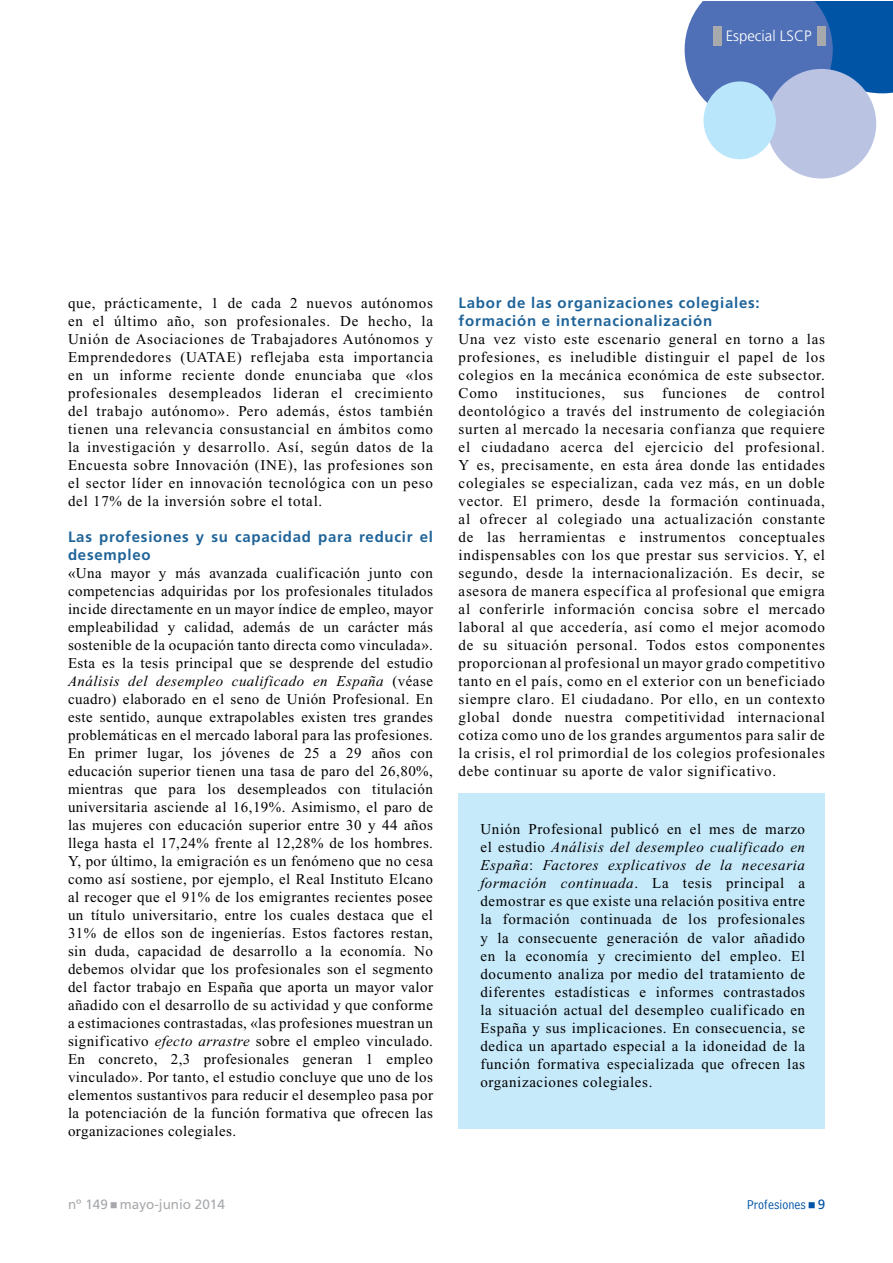
<style>
.page{position:relative;width:893px;height:1263px;background:#fff}
.page>*{position:absolute;margin:0;border:0;box-sizing:border-box;transform-origin:0 0}
.t1{font:15px/18px "Times New Roman";letter-spacing:.04em;color:#000;text-align:justify}
.t2{font:700 15px/18px "Frutiger";letter-spacing:.05em;color:#1f6499}
.t3{font:300 15px "Frutiger";color:#fff}
.t4{font:13.5px "Frutiger";color:#a7a9ac}
.t5{font:13.5px "Bell Centennial Std Address";color:#0054a6}
.s1{font-style:italic}
.s2{font-family:"Frutiger"}
</style>
<div class="page">
<svg style="left:685px;top:1px;width:207px;height:123px;background:#4874b8"></svg>
<div style="left:767px;top:69px;width:109px;height:110px;background:#bbc3e3;border-radius:50%"></div>
<div style="left:703px;top:81px;width:73px;height:78px;background:#b9e6fa;border-radius:50%"></div>
<div style="left:713px;top:26px;width:9px;height:20px;background:#a7a9ac"></div>
<div style="left:817px;top:26px;width:8px;height:20px;background:#a7a9ac"></div>
<div style="left:459px;top:794px;width:366px;height:335px;background:#c7eafb"></div>
<p class="t3" style="left:726px;top:27px;width:87px">Especial LSCP</p>
<p class="t1" style="left:68px;top:294px;width:366px">que, prácticamente, 1 de cada 2 nuevos autónomos en el último año, son profesionales. De hecho, la Unión de Asociaciones de Trabajadores Autónomos y Emprendedores (UATAE) reflejaba esta importancia en un informe reciente donde enunciaba que «los profesionales desempleados lideran el crecimiento del trabajo autónomo». Pero además, éstos también tienen una relevancia consustancial en ámbitos como la investigación y desarrollo. Así, según datos de la Encuesta sobre Innovación (INE), las profesiones son el sector líder en innovación tecnológica con un peso del 17% de la inversión sobre el total.</p>
<p class="t2" style="left:68px;top:527px;width:366px">Las profesiones y su capacidad para reducir el desempleo</p>
<p class="t1" style="left:68px;top:564px;width:367px">«Una mayor y más avanzada cualificación junto con competencias adquiridas por los profesionales titulados incide directamente en un mayor índice de empleo, mayor empleabilidad y calidad, además de un carácter más sostenible de la ocupación tanto directa como vinculada».<br>Esta es la tesis principal que se desprende del estudio <span class="s1">Análisis del desempleo cualificado en España</span> (véase cuadro) elaborado en el seno de Unión Profesional. En este sentido, aunque extrapolables existen tres grandes problemáticas en el mercado laboral para las profesiones.<br>En primer lugar, los jóvenes de 25 a 29 años con educación superior tienen una tasa de paro del 26,80%, mientras que para los desempleados con titulación universitaria asciende al 16,19%. Asimismo, el paro de las mujeres con educación superior entre 30 y 44 años llega hasta el 17,24% frente al 12,28% de los hombres.<br>Y, por último, la emigración es un fenómeno que no cesa como así sostiene, por ejemplo, el Real Instituto Elcano al recoger que el 91% de los emigrantes recientes posee un título universitario, entre los cuales destaca que el 31% de ellos son de ingenierías. Estos factores restan, sin duda, capacidad de desarrollo a la economía. No debemos olvidar que los profesionales son el segmento del factor trabajo en España que aporta un mayor valor añadido con el desarrollo de su actividad y que conforme a estimaciones contrastadas, «las profesiones muestran un significativo <span class="s1">efecto arrastre</span> sobre el empleo vinculado.<br>En concreto, 2,3 profesionales generan 1 empleo vinculado». Por tanto, el estudio concluye que uno de los elementos sustantivos para reducir el desempleo pasa por la potenciación de la función formativa que ofrecen las organizaciones colegiales.</p>
<p class="t2" style="left:459px;top:293px;width:303px">Labor de las organizaciones colegiales: formación e internacionalización</p>
<p class="t1" style="left:459px;top:330px;width:368px">Una vez visto este escenario general en torno a las profesiones, es ineludible distinguir el papel de los colegios en la mecánica económica de este subsector.<br>Como instituciones, sus funciones de control deontológico a través del instrumento de colegiación surten al mercado la necesaria confianza que requiere el ciudadano acerca del ejercicio del profesional.<br>Y es, precisamente, en esta área donde las entidades colegiales se especializan, cada vez más, en un doble vector. El primero, desde la formación continuada, al ofrecer al colegiado una actualización constante de las herramientas e instrumentos conceptuales indispensables con los que prestar sus servicios. Y, el segundo, desde la internacionalización. Es decir, se asesora de manera específica al profesional que emigra al conferirle información concisa sobre el mercado laboral al que accedería, así como el mejor acomodo de su situación personal. Todos estos componentes proporcionan al profesional un mayor grado competitivo tanto en el país, como en el exterior con un beneficiado siempre claro. El ciudadano. Por ello, en un contexto global donde nuestra competitividad internacional cotiza como uno de los grandes argumentos para salir de la crisis, el rol primordial de los colegios profesionales debe continuar su aporte de valor significativo.</p>
<p class="t1" style="left:480px;top:820px;width:326px">Unión Profesional publicó en el mes de marzo el estudio <span class="s1">Análisis del desempleo cualificado en España</span>: <span class="s1">Factores explicativos de la necesaria formación continuada</span>. La tesis principal a demostrar es que existe una relación positiva entre la formación continuada de los profesionales y la consecuente generación de valor añadido en la economía y crecimiento del empleo. El documento analiza por medio del tratamiento de diferentes estadísticas e informes contrastados la situación actual del desempleo cualificado en España y sus implicaciones. En consecuencia, se dedica un apartado especial a la idoneidad de la función formativa especializada que ofrecen las organizaciones colegiales.</p>
<p class="t4" style="left:68px;top:1197px;width:158px">nº 149 mayo-junio 2014</p>
<p class="t5" style="left:747px;top:1197px;width:80px">Profesiones <span class="s2">9</span></p>
</div>
